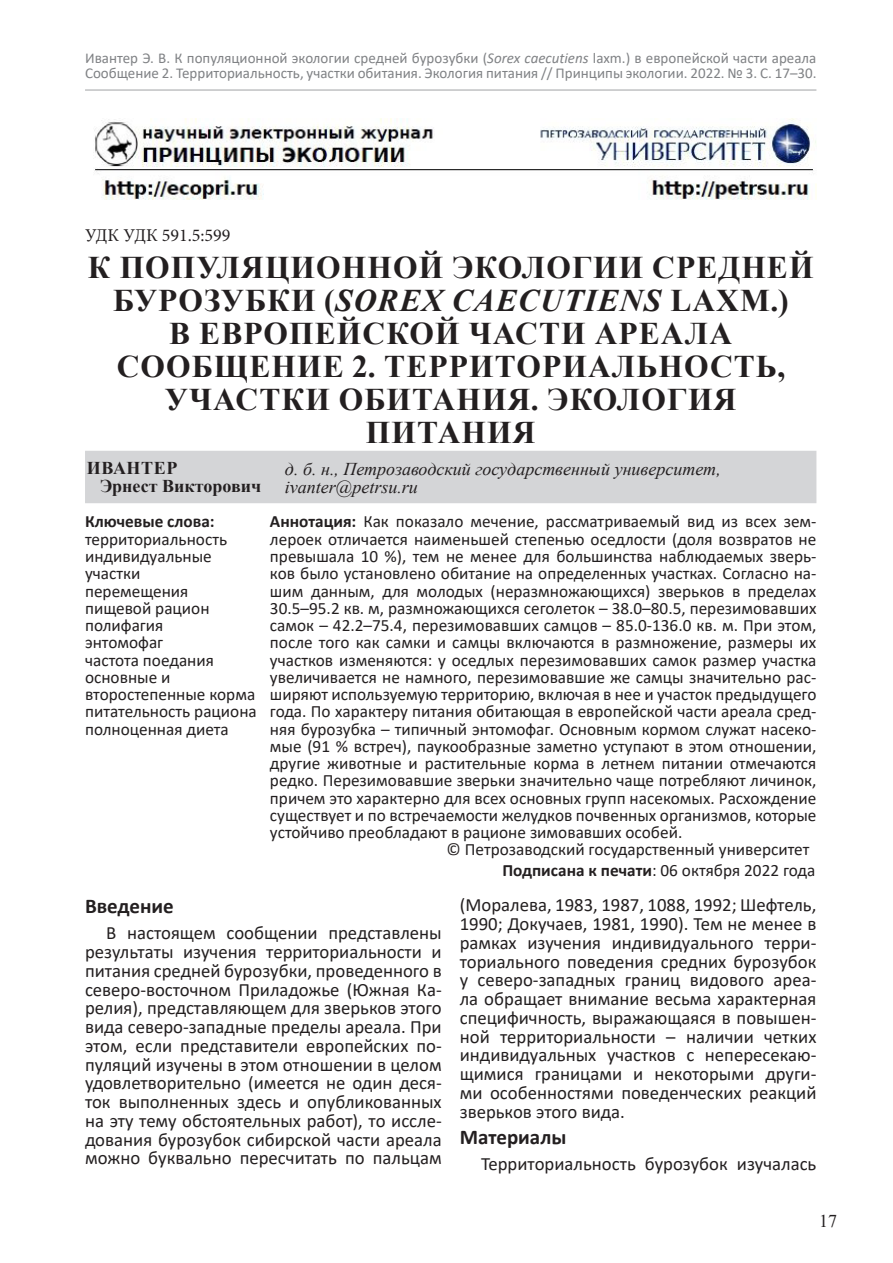
<style>
.page{position:relative;width:893px;height:1263px;background:#fff}
.page>*{position:absolute;margin:0;border:0;box-sizing:border-box;transform-origin:0 0}
.t1{font:700 31.5px/33px "Times New Roman";letter-spacing:.035em;color:#231f20;text-align:center}
.heading_3{font:700 21px "Calibri";color:#231f20}
.Normal__Web{font:18.75px/18.8px "Calibri";color:#231f20;text-align:justify}
.t2{font:italic 18px "Times New Roman";color:#231f20}
.t3{font:700 18px/18px "Times New Roman";color:#231f20}
.t4{font:18px "Minion Pro";color:#231f20}
.t5{font:18px "Times New Roman";color:#231f20}
.t6{font:17.25px/17.2px "Calibri";color:#231f20}
.t7{font:700 17.25px "Calibri";color:#231f20}
.t8{font:15px/15px "Calibri";color:#808285}
.s1{font-style:italic}
.s2{font-weight:700}
</style>
<div class="page">
<hr style="left:85px;top:89px;width:731px;height:2px;background:#808285">
<img style="left:94px;top:118px;width:722px;height:82px">
<div style="left:85px;top:451px;width:731px;height:52px;background:#d4d5d7"></div>
<p class="t8" style="left:85px;top:50px;width:733px">Ивантер Э. В. К популяционной экологии средней бурозубки (<span class="s1">Sorex caecutiens</span> laxm.) в европейской части ареала<br>Сообщение 2. Территориальность, участки обитания. Экология питания // Принципы экологии. 2022. № 3. С. 17–30.</p>
<p class="t4" style="left:85px;top:223px;width:147px">УДК УДК 591.5:599</p>
<h1 class="t1" style="left:88px;top:250px;width:727px">К ПОПУЛЯЦИОННОЙ ЭКОЛОГИИ СРЕДНЕЙ<br>БУРОЗУБКИ (<span class="s1">SOREX CAECUTIENS</span> LAXM.)<br>В ЕВРОПЕЙСКОЙ ЧАСТИ АРЕАЛА<br>СООБЩЕНИЕ 2. ТЕРРИТОРИАЛЬНОСТЬ,<br>УЧАСТКИ ОБИТАНИЯ. ЭКОЛОГИЯ<br>ПИТАНИЯ</h1>
<p class="t3" style="left:100px;top:459px;width:163px;text-indent:-13px">ИВАНТЕР<br>Эрнест Викторович</p>
<p class="t2" style="left:285px;top:456px;width:438px">д. б. н., Петрозаводский государственный университет,</p>
<p class="t2" style="left:285px;top:474px;width:135px">ivanter@petrsu.ru</p>
<p class="t7" style="left:85px;top:510px;width:131px">Ключевые слова:</p>
<p class="t6" style="left:85px;top:530px;width:173px">территориальность индивидуальные участки<br>перемещения пищевой рацион полифагия<br>энтомофаг<br>частота поедания основные и второстепенные корма питательность рациона полноценная диета</p>
<p class="t6" style="left:270px;top:513px;width:548px;text-align:justify"><span class="s2">Аннотация:</span> Как показало мечение, рассматриваемый вид из всех зем&shy;лероек отличается наименьшей степенью оседлости (доля возвратов не превышала 10 %), тем не менее для большинства наблюдаемых зверь&shy;ков было установлено обитание на определенных участках. Согласно на&shy;шим данным, для молодых (неразмножающихся) зверьков в пределах 30.5–95.2 кв. м, размножающихся сеголеток – 38.0–80.5, перезимовавших самок – 42.2–75.4, перезимовавших самцов – 85.0-136.0 кв. м. При этом, после того как самки и самцы включаются в размножение, размеры их участков изменяются: у оседлых перезимовавших самок размер участка увеличивается не намного, перезимовавшие же самцы значительно рас&shy;ширяют используемую территорию, включая в нее и участок предыдущего года. По характеру питания обитающая в европейской части ареала сред&shy;няя бурозубка – типичный энтомофаг. Основным кормом служат насеко&shy;мые (91 % встреч), паукообразные заметно уступают в этом отношении, другие животные и растительные корма в летнем питании отмечаются редко. Перезимовавшие зверьки значительно чаще потребляют личинок, причем это характерно для всех основных групп насекомых. Расхождение существует и по встречаемости желудков почвенных организмов, которые устойчиво преобладают в рационе зимовавших особей.</p>
<p class="t6" style="left:446px;top:840px;width:364px">© Петрозаводский государственный университет</p>
<p class="t6" style="left:502px;top:861px;width:314px"><span class="s2">Подписана к печати</span>: 06 октября 2022 года</p>
<p class="heading_3" style="left:85px;top:891px;width:90px">Введение</p>
<p class="Normal__Web" style="left:85px;top:923px;width:358px;text-indent:21px">В настоящем сообщении представлены результаты изучения территориальности и питания средней бурозубки, проведенного в северо-восточном Приладожье (Южная Ка&shy;релия), представляющем для зверьков этого вида северо-западные пределы ареала. При этом, если представители европейских по&shy;пуляций изучены в этом отношении в целом удовлетворительно (имеется не один деся&shy;ток выполненных здесь и опубликованных на эту тему обстоятельных работ), то иссле&shy;дования бурозубок сибирской части ареала можно буквально пересчитать по пальцам</p>
<p class="Normal__Web" style="left:460px;top:895px;width:358px">(Моралева, 1983, 1987, 1088, 1992; Шефтель, 1990; Докучаев, 1981, 1990). Тем не менее в рамках изучения индивидуального терри&shy;ториального поведения средних бурозубок у северо-западных границ видового ареа&shy;ла обращает внимание весьма характерная специфичность, выражающаяся в повышен&shy;ной территориальности – наличии четких индивидуальных участков с непересекаю&shy;щимися границами и некоторыми други&shy;ми особенностями поведенческих реакций зверьков этого вида.</p>
<p class="heading_3" style="left:460px;top:1122px;width:108px">Материалы</p>
<p class="Normal__Web" style="left:481px;top:1154px;width:337px">Территориальность бурозубок изучалась</p>
<p class="t5" style="left:819px;top:1208px;width:19px">17</p>
</div>
